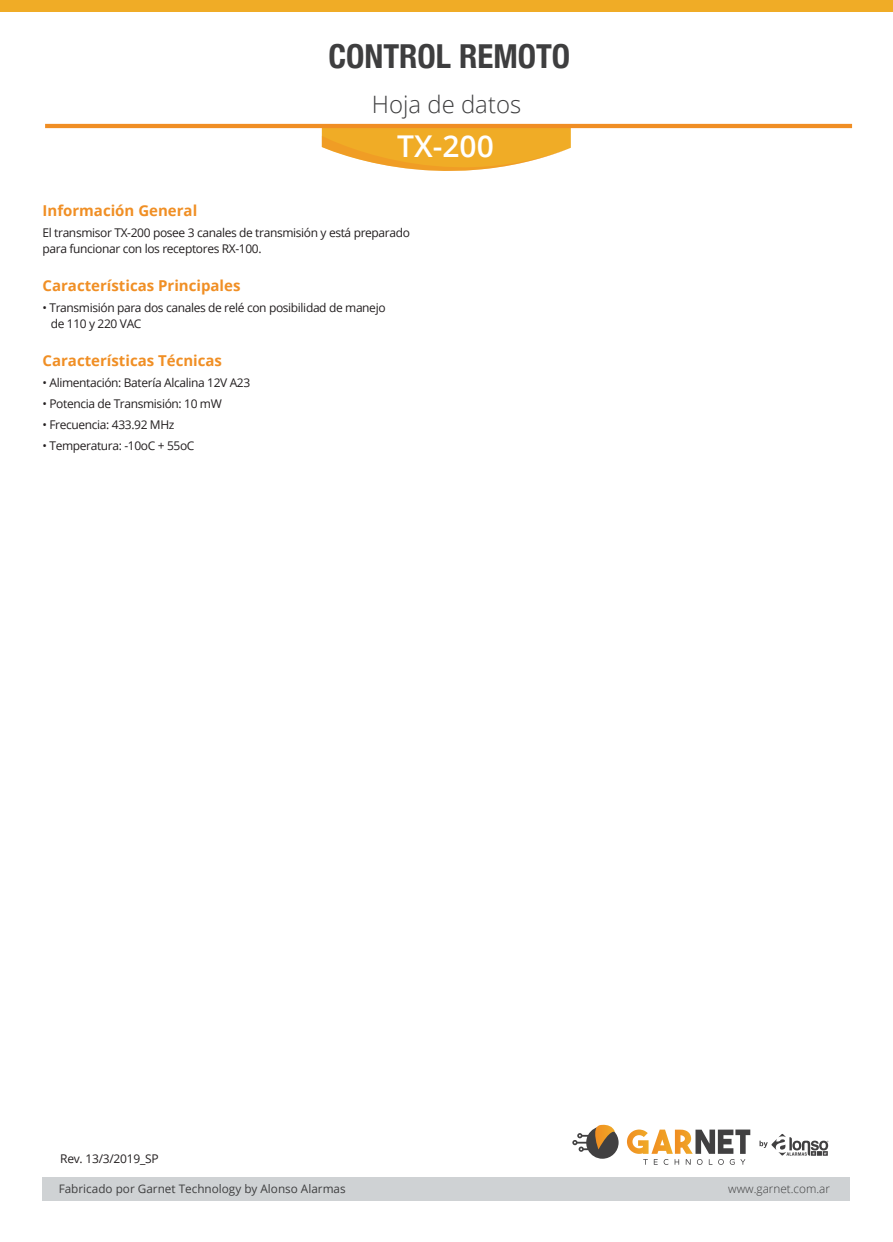
<style>
.page{position:relative;width:893px;height:1242px;background:#fff}
.page>*{position:absolute;margin:0;border:0;box-sizing:border-box;transform-origin:0 0}
.t1{font:700 condensed 33px "Helvetica Neue";color:#3e3e3f}
.t2{font:600 30px "Open Sans";color:#fff}
.t3{font:300 24px "Open Sans";color:#3e3e3f}
.t4{font:700 15px "Open Sans";color:#f08f25}
.t5{font:12px/16.5px "Open Sans";letter-spacing:-.03em;color:#231f20}
.t6{font:11.7px "Open Sans";color:#3e3e3f}
.t7{font:300 11.7px "Open Sans";color:#3e3e3f}
</style>
<div class="page">
<svg style="left:322px;top:128px;width:249px;height:43px"></svg>
<div style="left:0;top:0;width:893px;height:11px;background:#f0ac26"></div>
<hr style="left:45px;top:124px;width:807px;height:4px;background:#f08e24">
<div style="left:43px;top:1176px;width:807px;height:24px;background:#cfd2d4"></div>
<svg style="left:627px;top:1129px;width:123px;height:35px"></svg>
<svg style="left:572px;top:1124px;width:47px;height:34px"></svg>
<svg style="left:759px;top:1134px;width:69px;height:22px"></svg>
<p class="t1" style="left:328px;top:29px;width:243px">CONTROL REMOTO</p>
<h3 class="t3" style="left:372px;top:87px;width:151px">Hoja de datos</h3>
<p class="t2" style="left:397px;top:126px;width:98px">TX-200</p>
<p class="t4" style="left:43px;top:199px;width:156px">Información General</p>
<p class="t5" style="left:43px;top:224px;width:369px">El transmisor TX-200 posee 3 canales de transmisión y está preparado para funcionar con los receptores RX-100.</p>
<p class="t4" style="left:43px;top:274px;width:200px">Características Principales</p>
<p class="t5" style="left:43px;top:299px;width:345px">• Transmisión para dos canales de relé con posibilidad de manejo</p>
<p class="t5" style="left:51px;top:315px;width:92px">de 110 y 220 VAC</p>
<p class="t4" style="left:43px;top:349px;width:181px">Características Técnicas</p>
<p class="t5" style="left:43px;top:374px;width:209px">• Alimentación: Batería Alcalina 12V A23</p>
<p class="t5" style="left:43px;top:395px;width:181px">• Potencia de Transmisión: 10 mW</p>
<p class="t5" style="left:43px;top:416px;width:134px">• Frecuencia: 433.92 MHz</p>
<p class="t5" style="left:43px;top:437px;width:154px">• Temperatura: -10oC + 55oC</p>
<p class="t5" style="left:60px;top:1150px;width:100px">Rev. 13/3/2019_SP</p>
<p class="t6" style="left:59px;top:1180px;width:289px">Fabricado por Garnet Technology by Alonso Alarmas</p>
<p class="t7" style="left:728px;top:1180px;width:103px">www.garnet.com.ar</p>
</div>
